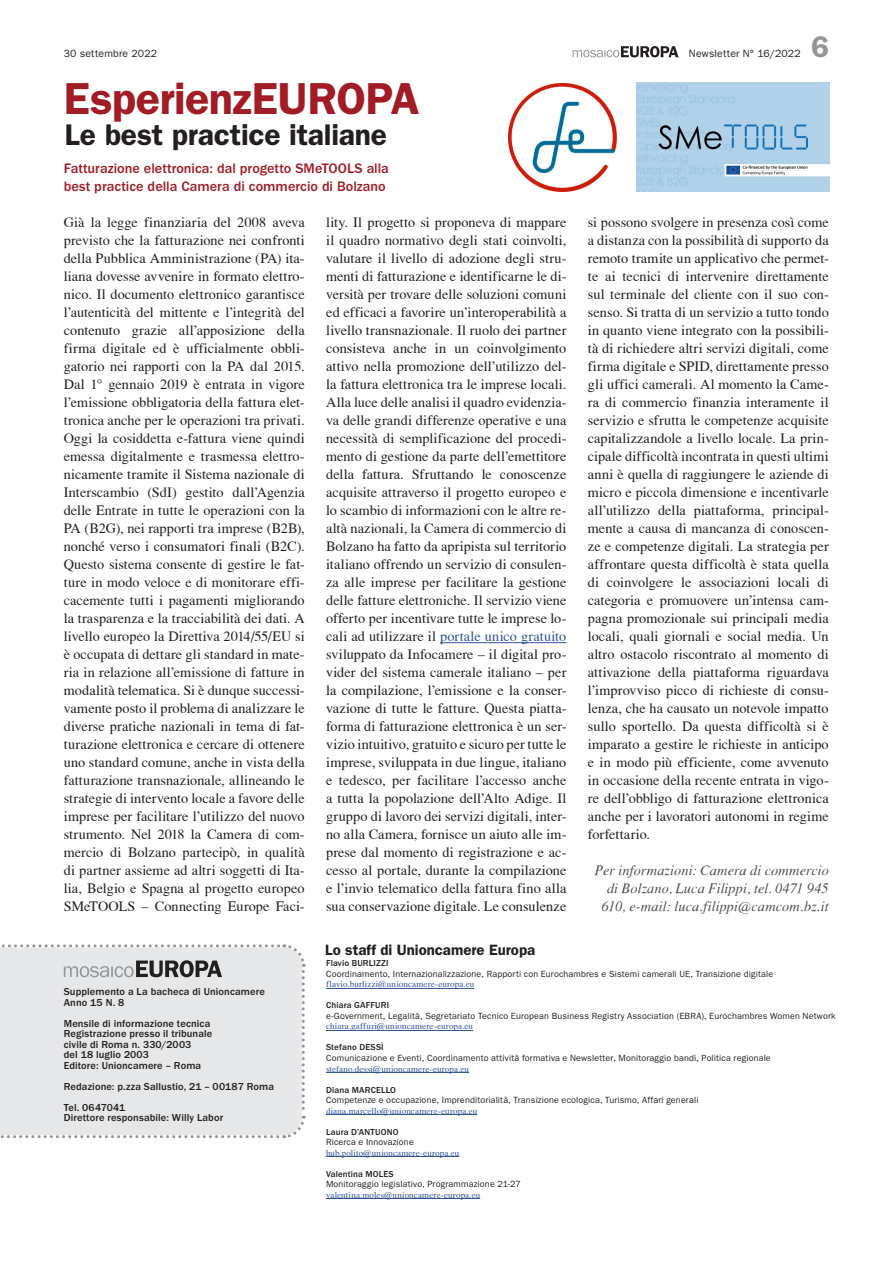
<style>
.page{position:relative;width:893px;height:1263px;background:#fff}
.page>*{position:absolute;margin:0;border:0;box-sizing:border-box;transform-origin:0 0}
.t1{font:600 45px "ITC Franklin Gothic Std";letter-spacing:-.01em;color:#a11c25}
.t2{font:600 30px "ITC Franklin Gothic Std";letter-spacing:-.01em;color:#231f20}
.t3{font:600 30px "ITC Franklin Gothic Std";color:#939598}
.t4{font:600 15px "ITC Franklin Gothic Std";color:#231f20}
.t5{font:14.25px/18px "T Acc LAD";letter-spacing:.005em;color:#231f20;text-align:justify}
.t6{font:14.25px/18px "T Acc LAD Italic";letter-spacing:.005em;color:#4b4c4d;text-align:right}
.t7{font:500 14.25px/18px "ITC Franklin Gothic Std";color:#a11c25}
.t8{font:500 10.5px/10.5px "ITC Franklin Gothic Std";letter-spacing:.01em;color:#231f20}
.t9{font:10.5px "ITC Franklin Gothic Std";letter-spacing:.015em;color:#231f20}
.t10{font:9px "ITC Franklin Gothic Std";letter-spacing:.015em;color:#231f20}
.t11{font:9px "T Acc LAD";letter-spacing:.015em;color:#2f5496}
.t12{font:500 9px "ITC Franklin Gothic Std";letter-spacing:.015em;color:#231f20}
.s1{color:#2f5496}
</style>
<div class="page">
<svg style="left:573px;top:46px;width:105px;height:11px"></svg>
<svg style="left:0;top:944px;width:306px;height:195px;background:#e2e3e5"></svg>
<hr style="left:326px;top:988px;width:148px;height:1px;background:#2f5496">
<hr style="left:326px;top:1030px;width:147px;height:1px;background:#2f5496">
<hr style="left:326px;top:1072px;width:143px;height:1px;background:#2f5496">
<hr style="left:326px;top:1114px;width:151px;height:1px;background:#2f5496">
<hr style="left:326px;top:1156px;width:133px;height:1px;background:#2f5496">
<hr style="left:326px;top:1198px;width:154px;height:1px;background:#2f5496">
<hr style="left:440px;top:642px;width:126px;height:1px;background:#2f5496">
<img style="left:637px;top:83px;width:192px;height:108px">
<img style="left:509px;top:83px;width:107px;height:108px">
<p class="t9" style="left:64px;top:48px;width:95px">30 settembre 2022</p>
<p class="t9" style="left:689px;top:48px;width:113px">Newsletter N° 16/2022</p>
<h1 class="t1" style="left:64px;top:72px;width:357px">EsperienzEUROPA</h1>
<h2 class="t2" style="left:65px;top:117px;width:324px">Le best practice italiane</h2>
<p class="t7" style="left:64px;top:159px;width:327px">Fatturazione elettronica: dal progetto SMeTOOLS alla best practice della Camera di commercio di Bolzano</p>
<h2 class="t3" style="left:811px;top:29px;width:19px">6</h2>
<p class="t5" style="left:64px;top:213px;width:242px">Già la legge finanziaria del 2008 aveva previsto che la fatturazione nei confronti della Pubblica Amministrazione (PA) ita&shy;liana dovesse avvenire in formato elettro&shy;nico. Il documento elettronico garantisce l’autenticità del mittente e l’integrità del contenuto grazie all’apposizione della firma digitale ed è ufficialmente obbli&shy;gatorio nei rapporti con la PA dal 2015.<br>Dal 1° gennaio 2019 è entrata in vigore l’emissione obbligatoria della fattura elet&shy;tronica anche per le operazioni tra privati.<br>Oggi la cosiddetta e-fattura viene quindi emessa digitalmente e trasmessa elettro&shy;nicamente tramite il Sistema nazionale di Interscambio (SdI) gestito dall’Agenzia delle Entrate in tutte le operazioni con la PA (B2G), nei rapporti tra imprese (B2B), nonché verso i consumatori finali (B2C).<br>Questo sistema consente di gestire le fat&shy;ture in modo veloce e di monitorare effi&shy;cacemente tutti i pagamenti migliorando la trasparenza e la tracciabilità dei dati. A livello europeo la Direttiva 2014/55/EU si è occupata di dettare gli standard in mate&shy;ria in relazione all’emissione di fatture in modalità telematica. Si è dunque successi&shy;vamente posto il problema di analizzare le diverse pratiche nazionali in tema di fat&shy;turazione elettronica e cercare di ottenere uno standard comune, anche in vista della fatturazione transnazionale, allineando le strategie di intervento locale a favore delle imprese per facilitare l’utilizzo del nuovo strumento. Nel 2018 la Camera di com&shy;mercio di Bolzano partecipò, in qualità di partner assieme ad altri soggetti di Ita&shy;lia, Belgio e Spagna al progetto europeo SMeTOOLS – Connecting Europe Faci-</p>
<p class="t5" style="left:326px;top:213px;width:242px">lity. Il progetto si proponeva di mappare il quadro normativo degli stati coinvolti, valutare il livello di adozione degli stru&shy;menti di fatturazione e identificarne le di&shy;versità per trovare delle soluzioni comuni ed efficaci a favorire un’interoperabilità a livello transnazionale. Il ruolo dei partner consisteva anche in un coinvolgimento attivo nella promozione dell’utilizzo del&shy;la fattura elettronica tra le imprese locali.<br>Alla luce delle analisi il quadro evidenzia&shy;va delle grandi differenze operative e una necessità di semplificazione del procedi&shy;mento di gestione da parte dell’emettitore della fattura. Sfruttando le conoscenze acquisite attraverso il progetto europeo e lo scambio di informazioni con le altre re&shy;altà nazionali, la Camera di commercio di Bolzano ha fatto da apripista sul territorio italiano offrendo un servizio di consulen&shy;za alle imprese per facilitare la gestione delle fatture elettroniche. Il servizio viene offerto per incentivare tutte le imprese lo&shy;cali ad utilizzare il <span class="s1">portale unico gratuito </span>sviluppato da Infocamere – il digital pro&shy;vider del sistema camerale italiano – per la compilazione, l’emissione e la conser&shy;vazione di tutte le fatture. Questa piatta&shy;forma di fatturazione elettronica è un ser&shy;vizio intuitivo, gratuito e sicuro per tutte le imprese, sviluppata in due lingue, italiano e tedesco, per facilitare l’accesso anche a tutta la popolazione dell’Alto Adige. Il gruppo di lavoro dei servizi digitali, inter&shy;no alla Camera, fornisce un aiuto alle im&shy;prese dal momento di registrazione e ac&shy;cesso al portale, durante la compilazione e l’invio telematico della fattura fino alla sua conservazione digitale. Le consulenze</p>
<p class="t5" style="left:588px;top:213px;width:242px">si possono svolgere in presenza così come a distanza con la possibilità di supporto da remoto tramite un applicativo che permet&shy;te ai tecnici di intervenire direttamente sul terminale del cliente con il suo con&shy;senso. Si tratta di un servizio a tutto tondo in quanto viene integrato con la possibili&shy;tà di richiedere altri servizi digitali, come firma digitale e SPID, direttamente presso gli uffici camerali. Al momento la Came&shy;ra di commercio finanzia interamente il servizio e sfrutta le competenze acquisite capitalizzandole a livello locale. La prin&shy;cipale difficoltà incontrata in questi ultimi anni è quella di raggiungere le aziende di micro e piccola dimensione e incentivarle all’utilizzo della piattaforma, principal&shy;mente a causa di mancanza di conoscen&shy;ze e competenze digitali. La strategia per affrontare questa difficoltà è stata quella di coinvolgere le associazioni locali di categoria e promuovere un’intensa cam&shy;pagna promozionale sui principali media locali, quali giornali e social media. Un altro ostacolo riscontrato al momento di attivazione della piattaforma riguardava l’improvviso picco di richieste di consu&shy;lenza, che ha causato un notevole impatto sullo sportello. Da questa difficoltà si è imparato a gestire le richieste in anticipo e in modo più efficiente, come avvenuto in occasione della recente entrata in vigo&shy;re dell’obbligo di fatturazione elettronica anche per i lavoratori autonomi in regime forfettario.</p>
<p class="t6" style="left:595px;top:861px;width:235px">Per informazioni: Camera di commercio di Bolzano, Luca Filippi, tel. 0471 945<br>610, e-mail: luca.filippi@camcom.bz.it</p>
<p class="t8" style="left:64px;top:987px;width:203px">Supplemento a La bacheca di Unioncamere<br>Anno 15 N. 8</p>
<p class="t8" style="left:64px;top:1018px;width:150px">Mensile di informazione tecnica<br>Registrazione presso il tribunale civile di Roma n. 330/2003<br>del 18 luglio 2003<br>Editore: Unioncamere – Roma</p>
<p class="t8" style="left:64px;top:1076px;width:212px;line-height:21px">Redazione: p.zza Sallustio, 21 – 00187 Roma<br>Tel. 0647041</p>
<p class="t8" style="left:64px;top:1113px;width:161px">Direttore responsabile: Willy Labor</p>
<p class="t4" style="left:325px;top:941px;width:212px">Lo staff di Unioncamere Europa</p>
<p class="t12" style="left:326px;top:958px;width:64px">Flavio BURLIZZI</p>
<p class="t10" style="left:326px;top:969px;width:449px">Coordinamento, Internazionalizzazione, Rapporti con Eurochambres e Sistemi camerali UE, Transizione digitale</p>
<p class="t11" style="left:326px;top:979px;width:150px">flavio.burlizzi@unioncamere-europa.eu</p>
<p class="t12" style="left:326px;top:1000px;width:65px">Chiara GAFFURI</p>
<p class="t10" style="left:326px;top:1011px;width:511px">e-Government, Legalità, Segretariato Tecnico European Business Registry Association (EBRA), Eurochambres Women Network</p>
<p class="t11" style="left:326px;top:1021px;width:149px">chiara.gaffuri@unioncamere-europa.eu</p>
<p class="t12" style="left:326px;top:1042px;width:59px">Stefano DESSÌ</p>
<p class="t10" style="left:326px;top:1053px;width:446px">Comunicazione e Eventi, Coordinamento attività formativa e Newsletter, Monitoraggio bandi, Politica regionale</p>
<p class="t11" style="left:326px;top:1063px;width:145px">stefano.dessi@unioncamere-europa.eu</p>
<p class="t12" style="left:326px;top:1084px;width:72px">Diana MARCELLO</p>
<p class="t10" style="left:326px;top:1095px;width:374px">Competenze e occupazione, Imprenditorialità, Transizione ecologica, Turismo, Affari generali</p>
<p class="t11" style="left:326px;top:1105px;width:153px">diana.marcello@unioncamere-europa.eu</p>
<p class="t12" style="left:326px;top:1126px;width:74px">Laura D’ANTUONO</p>
<p class="t10" style="left:326px;top:1137px;width:89px">Ricerca e Innovazione</p>
<p class="t11" style="left:326px;top:1147px;width:135px">hub.polito@unioncamere-europa.eu</p>
<p class="t12" style="left:326px;top:1168px;width:69px">Valentina MOLES</p>
<p class="t10" style="left:326px;top:1179px;width:196px">Monitoraggio legislativo, Programmazione 21-27</p>
<p class="t11" style="left:326px;top:1189px;width:156px">valentina.moles@unioncamere-europa.eu</p>
</div>
